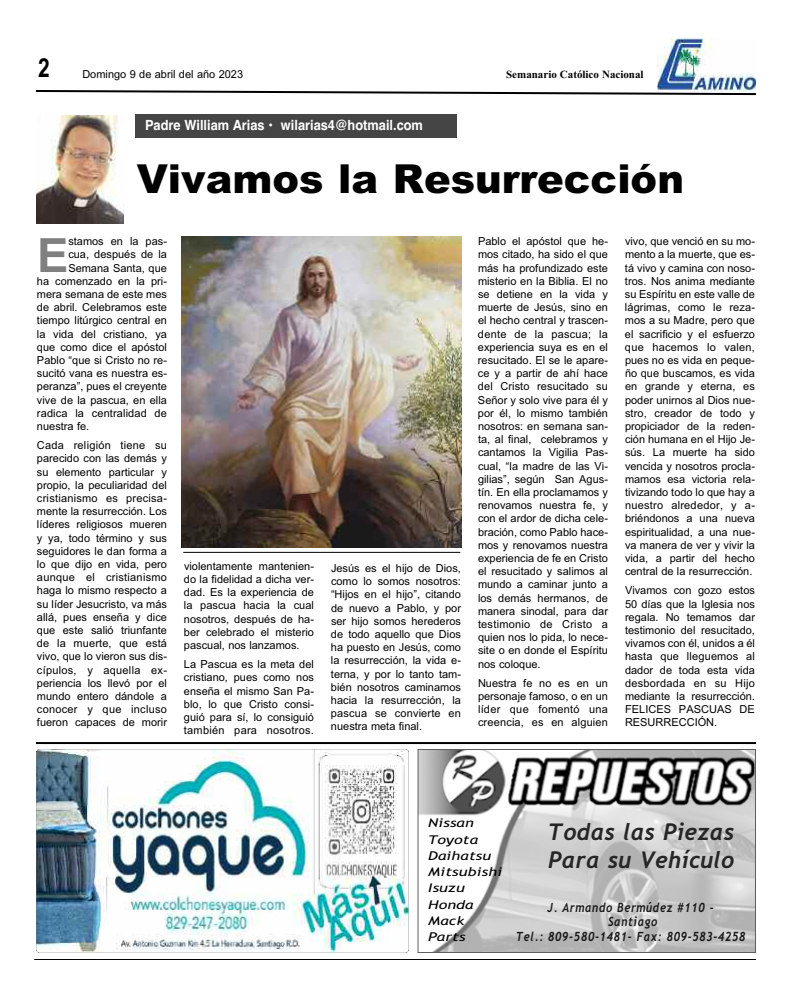
<style>
.page{position:relative;width:792px;height:1008px;background:#fff}
.page>*{position:absolute;margin:0;border:0;box-sizing:border-box;transform-origin:0 0}
.t1{font:700 47.2px "Arial";color:#808080}
.t2{font:900 40px "Arial";color:#000}
.t3{font:700 26.2px "Arial";color:#000;scale:.8 1}
.t4{font:italic 700 23.1px/27.3px "Trebuchet";letter-spacing:.01em;color:#262626}
.t5{font:700 14px "Helvetica";color:#fff;scale:.92 1}
.t6{font:italic 700 12.7px/14.8px "Trebuchet";letter-spacing:.06em;color:#191919;text-align:center;scale:.86 1}
.t7{font:italic 12.1px/16.3px "Trebuchet MS";letter-spacing:.01em;color:#000;scale:1.32 1}
.t8{font:11px/13.2px "Arial";color:#000;text-align:justify}
.t9{font:700 11px "Times New Roman";color:#000}
</style>
<div class="page">
<svg style="left:36px;top:90px;width:720px;height:6px"></svg>
<img style="left:657px;top:38px;width:99px;height:53px">
<img style="left:420px;top:751px;width:334px;height:200px">
<div style="left:418px;top:749px;width:338px;height:204px;border:1px solid #5e5e5e"></div>
<hr style="left:36px;top:742px;width:720px;height:2px;background:#000">
<img style="left:36px;top:749px;width:373px;height:204px">
<hr style="left:34px;top:959px;width:722px;height:1px;background:#000">
<img style="left:36px;top:116px;width:88px;height:107px">
<div style="left:135px;top:114px;width:321px;height:24px;background:#454545"></div>
<hr style="left:183px;top:552px;width:277px;height:1px;background:#000">
<img style="left:182px;top:237px;width:279px;height:310px">
<h3 class="t3" style="left:38px;top:53px;width:16px">2</h3>
<p class="t8" style="left:82px;top:68px;width:162px">Domingo 9 de abril del año 2023</p>
<p class="t9" style="left:506px;top:67px;width:139px">Semanario Católico Nacional</p>
<p class="t5" style="left:145px;top:117px;width:304px">Padre William Arias • wilarias4@hotmail.com</p>
<h2 class="t2" style="left:137px;top:156px;width:549px">Vivamos la Resurrección</h2>
<h1 class="t1" style="left:37px;top:228px;width:33px">E</h1>
<p class="t8" style="left:68px;top:235px;width:100px">stamos en la pas-</p>
<p class="t8" style="left:68px;top:248px;width:100px">cua, después de la</p>
<p class="t8" style="left:68px;top:261px;width:100px">Semana Santa, que</p>
<p class="t8" style="left:37px;top:274px;width:131px">ha comenzado en la pri-</p>
<p class="t8" style="left:37px;top:288px;width:131px">mera semana de este mes</p>
<p class="t8" style="left:37px;top:301px;width:131px">de abril. Celebramos este</p>
<p class="t8" style="left:37px;top:314px;width:131px">tiempo litúrgico central en</p>
<p class="t8" style="left:37px;top:327px;width:132px">la vida del cristiano, ya</p>
<p class="t8" style="left:37px;top:340px;width:131px">que como dice el apóstol</p>
<p class="t8" style="left:37px;top:354px;width:131px">Pablo “que si Cristo no re-</p>
<p class="t8" style="left:37px;top:367px;width:131px">sucitó vana es nuestra es-</p>
<p class="t8" style="left:37px;top:380px;width:131px">peranza”, pues el creyente</p>
<p class="t8" style="left:37px;top:393px;width:131px">vive de la pascua, en ella</p>
<p class="t8" style="left:37px;top:406px;width:132px">radica la centralidad de</p>
<p class="t8" style="left:37px;top:420px;width:54px">nuestra fe.</p>
<p class="t8" style="left:37px;top:439px;width:132px">Cada religión tiene su parecido con las demás y su elemento particular y propio, la peculiaridad del cristianismo es precisa&shy;mente la resurrección. Los líderes religiosos mueren y ya, todo término y sus seguidores le dan forma a lo que dijo en vida, pero aunque el cristianismo haga lo mismo respecto a su líder Jesucristo, va más allá, pues enseña y dice que este salió triunfante de la muerte, que está vivo, que lo vieron sus dis&shy;cípulos, y aquella ex&shy;periencia los llevó por el mundo entero dándole a conocer y que incluso fueron capaces de morir</p>
<p class="t8" style="left:184px;top:559px;width:132px">violentamente mantenien&shy;do la fidelidad a dicha ver&shy;dad. Es la experiencia de la pascua hacia la cual nosotros, después de ha&shy;ber celebrado el misterio pascual, nos lanzamos.</p>
<p class="t8" style="left:184px;top:658px;width:132px">La Pascua es la meta del cristiano, pues como nos enseña el mismo San Pa&shy;blo, lo que Cristo consi&shy;guió para sí, lo consiguió también para nosotros.</p>
<p class="t8" style="left:331px;top:562px;width:132px">Jesús es el hijo de Dios, como lo somos nosotros: “Hijos en el hijo”, citando de nuevo a Pablo, y por ser hijo somos herederos de todo aquello que Dios ha puesto en Jesús, como la resurrección, la vida e&shy;terna, y por lo tanto tam&shy;bién nosotros caminamos hacia la resurrección, la pascua se convierte en nuestra meta final.</p>
<p class="t8" style="left:478px;top:235px;width:132px">Pablo el apóstol que he&shy;mos citado, ha sido el que más ha profundizado este misterio en la Biblia. El no se detiene en la vida y muerte de Jesús, sino en el hecho central y trascen&shy;dente de la pascua; la experiencia suya es en el resucitado. El se le apare&shy;ce y a partir de ahí hace del Cristo resucitado su Señor y solo vive para él y por él, lo mismo también nosotros: en semana san&shy;ta, al final, celebramos y cantamos la Vigilia Pas&shy;cual, “la madre de las Vi&shy;gilias”, según San Agus&shy;tín. En ella proclamamos y renovamos nuestra fe, y con el ardor de dicha cele&shy;bración, como Pablo hace&shy;mos y renovamos nuestra experiencia de fe en Cristo el resucitado y salimos al mundo a caminar junto a los demás hermanos, de manera sinodal, para dar testimonio de Cristo a quien nos lo pida, lo nece&shy;site o en donde el Espíritu nos coloque.</p>
<p class="t8" style="left:478px;top:676px;width:131px">Nuestra fe no es en un personaje famoso, o en un líder que fomentó una creencia, es en alguien</p>
<p class="t8" style="left:625px;top:235px;width:132px">vivo, que venció en su mo&shy;mento a la muerte, que es&shy;tá vivo y camina con noso&shy;tros. Nos anima mediante su Espíritu en este valle de lágrimas, como le reza&shy;mos a su Madre, pero que el sacrificio y el esfuerzo que hacemos lo valen, pues no es vida en peque&shy;ño que buscamos, es vida en grande y eterna, es poder unirnos al Dios nue&shy;stro, creador de todo y propiciador de la reden&shy;ción humana en el Hijo Je&shy;sús. La muerte ha sido vencida y nosotros procla&shy;mamos esa victoria rela&shy;tivizando todo lo que hay a nuestro alrededor, y a&shy;briéndonos a una nueva espiritualidad, a una nue&shy;va manera de ver y vivir la vida, a partir del hecho central de la resurrección.</p>
<p class="t8" style="left:625px;top:584px;width:132px">Vivamos con gozo estos 50 días que la Iglesia nos regala. No temamos dar testimonio del resucitado, vivamos con él, unidos a él hasta que lleguemos al dador de toda esta vida desbordada en su Hijo mediante la resurrección.<br>FELICES PASCUAS DE RESURRECCIÓN.</p>
<p class="t7" style="left:428px;top:815px;width:58px">Nissan<br>Toyota<br>Daihatsu<br>Mitsubishi<br>Isuzu<br>Honda<br>Mack<br>Parts</p>
<h3 class="t4" style="left:548px;top:819px;width:188px">Todas las Piezas<br>Para su Vehículo</h3>
<p class="t6" style="left:516px;top:900px;width:269px">J. Armando Bermúdez #110 -<br>Santiago<br>Tel.: 809-580-1481- Fax: 809-583-4258</p>
</div>
